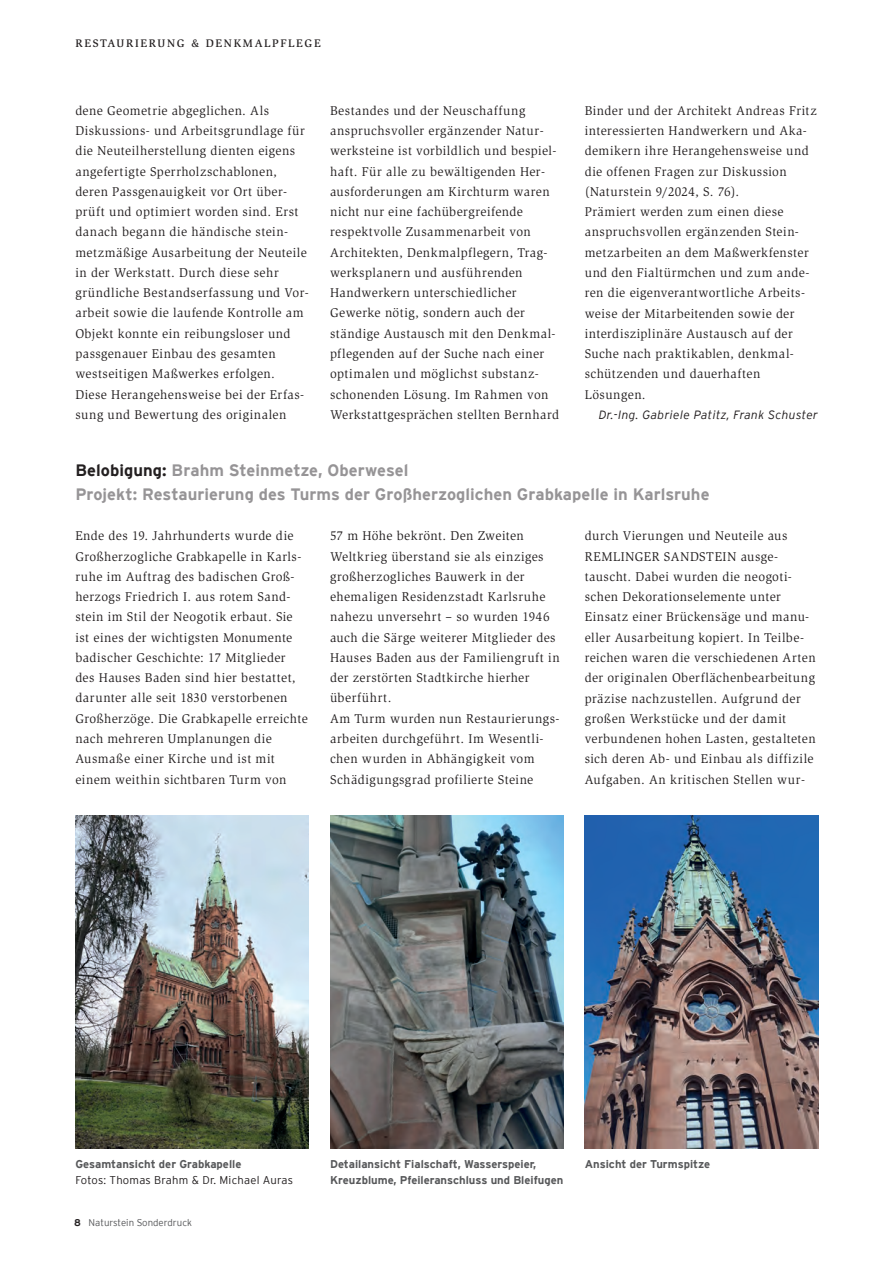
<style>
.page{position:relative;width:893px;height:1264px;background:#fff}
.page>*{position:absolute;margin:0;border:0;box-sizing:border-box;transform-origin:0 0}
._04_Interview_Frage{font:700 16.5px/24px "Interstate";color:#969496}
._04_Lauf{font:13.05px/20.2px "Slimbach Std";letter-spacing:.035em;color:#231f20}
._06_Autor{font:italic 300 12px "Interstate";letter-spacing:.03em;color:#231f20}
._07_BU{font:700 11.25px "Interstate";color:#57585a}
._07_BU-2{font:300 11.25px/15.5px "Interstate";letter-spacing:.02em;color:#231f20}
.t1{font:500 11.25px "Slimbach Std";letter-spacing:.15em;color:#231f20}
.t2{font:300 9.75px "Interstate";color:#57585a}
.s1{color:#231f20}
.s2{font-weight:700;color:#57585a}
.s3{font-weight:700;color:#231f20}
</style>
<div class="page">
<img style="left:75px;top:815px;width:233px;height:332px">
<img style="left:584px;top:815px;width:233px;height:332px">
<img style="left:330px;top:815px;width:233px;height:332px">
<p class="t1" style="left:75px;top:37px;width:247px">RESTAURIERUNG &amp; DENKMALPFLEGE</p>
<p class="_04_Lauf" style="left:75px;top:100px;width:235px">dene Geometrie abgeglichen. Als Diskussions- und Arbeitsgrundlage für die Neuteilherstellung dienten eigens angefertigte Sperrholzschablonen, deren Passgenauigkeit vor Ort über&shy;prüft und optimiert worden sind. Erst danach begann die händische stein&shy;metzmäßige Ausarbeitung der Neuteile in der Werkstatt. Durch diese sehr gründliche Bestandserfassung und Vor&shy;arbeit sowie die laufende Kontrolle am Objekt konnte ein reibungsloser und passgenauer Einbau des gesamten westseitigen Maßwerkes erfolgen.</p>
<p class="_04_Lauf" style="left:75px;top:384px;width:230px">Diese Herangehensweise bei der Erfas&shy;sung und Bewertung des originalen</p>
<p class="_04_Lauf" style="left:330px;top:100px;width:231px">Bestandes und der Neuschaffung anspruchsvoller ergänzender Natur&shy;werksteine ist vorbildlich und bespiel&shy;haft. Für alle zu bewältigenden Her&shy;ausforderungen am Kirchturm waren nicht nur eine fachübergreifende respektvolle Zusammenarbeit von Architekten, Denkmalpflegern, Trag&shy;werksplanern und ausführenden Handwerkern unterschiedlicher Gewerke nötig, sondern auch der ständige Austausch mit den Denkmal&shy;pflegenden auf der Suche nach einer optimalen und möglichst substanz&shy;schonenden Lösung. Im Rahmen von Werkstattgesprächen stellten Bernhard</p>
<p class="_04_Lauf" style="left:584px;top:100px;width:233px">Binder und der Architekt Andreas Fritz interessierten Handwerkern und Aka&shy;demikern ihre Herangehensweise und die offenen Fragen zur Diskussion (Naturstein 9/2024, S. 76).</p>
<p class="_04_Lauf" style="left:584px;top:202px;width:226px">Prämiert werden zum einen diese anspruchsvollen ergänzenden Stein&shy;metzarbeiten an dem Maßwerkfenster und den Fialtürmchen und zum ande&shy;ren die eigenverantwortliche Arbeits&shy;weise der Mitarbeitenden sowie der interdisziplinäre Austausch auf der<br>Suche nach praktikablen, denkmal&shy;schützenden und dauerhaften<br>Lösungen.</p>
<p class="_06_Autor" style="left:598px;top:407px;width:221px">Dr.-Ing. Gabriele Patitz, Frank Schuster</p>
<p class="_04_Interview_Frage" style="left:75px;top:457px;width:635px"><span class="s1">Belobigung:</span> Brahm Steinmetze, Oberwesel<br>Projekt: Restaurierung des Turms der Großherzoglichen Grabkapelle in Karlsruhe</p>
<p class="_04_Lauf" style="left:75px;top:526px;width:234px">Ende des 19. Jahrhunderts wurde die Großherzogliche Grabkapelle in Karls&shy;ruhe im Auftrag des badischen Groß&shy;herzogs Friedrich I. aus rotem Sand&shy;stein im Stil der Neogotik erbaut. Sie ist eines der wichtigsten Monumente badischer Geschichte: 17 Mitglieder des Hauses Baden sind hier bestattet, darunter alle seit 1830 verstorbenen Großherzöge. Die Grabkapelle erreichte nach mehreren Umplanungen die Ausmaße einer Kirche und ist mit einem weithin sichtbaren Turm von</p>
<p class="_04_Lauf" style="left:330px;top:526px;width:231px">57 m Höhe bekrönt. Den Zweiten Weltkrieg überstand sie als einziges großherzogliches Bauwerk in der ehemaligen Residenzstadt Karlsruhe nahezu unversehrt – so wurden 1946 auch die Särge weiterer Mitglieder des Hauses Baden aus der Familiengruft in der zerstörten Stadtkirche hierher überführt.</p>
<p class="_04_Lauf" style="left:584px;top:526px;width:232px">durch Vierungen und Neuteile aus REMLINGER SANDSTEIN ausge&shy;tauscht. Dabei wurden die neogoti&shy;schen Dekorationselemente unter Einsatz einer Brückensäge und manu&shy;eller Ausarbeitung kopiert. In Teilbe&shy;reichen waren die verschiedenen Arten der originalen Oberflächenbearbeitung präzise nachzustellen. Aufgrund der großen Werkstücke und der damit verbundenen hohen Lasten, gestalteten sich deren Ab- und Einbau als diffizile Aufgaben. An kritischen Stellen wur-</p>
<p class="_04_Lauf" style="left:330px;top:708px;width:231px">Am Turm wurden nun Restaurierungs&shy;arbeiten durchgeführt. Im Wesentli&shy;chen wurden in Abhängigkeit vom Schädigungsgrad profilierte Steine</p>
<p class="_07_BU-2" style="left:75px;top:1156px;width:219px"><span class="s2">Gesamtansicht der Grabkapelle<br></span>Fotos: Thomas Brahm &amp; Dr. Michael Auras</p>
<p class="_07_BU" style="left:330px;top:1157px;width:207px">Detailansicht Fialschaft, Wasserspeier,</p>
<p class="_07_BU" style="left:584px;top:1157px;width:127px">Ansicht der Turmspitze</p>
<p class="_07_BU" style="left:330px;top:1173px;width:235px">Kreuzblume, Pfeileranschluss und Bleifugen</p>
<p class="t2" style="left:74px;top:1216px;width:119px"><span class="s3">8</span> Naturstein Sonderdruck</p>
</div>
